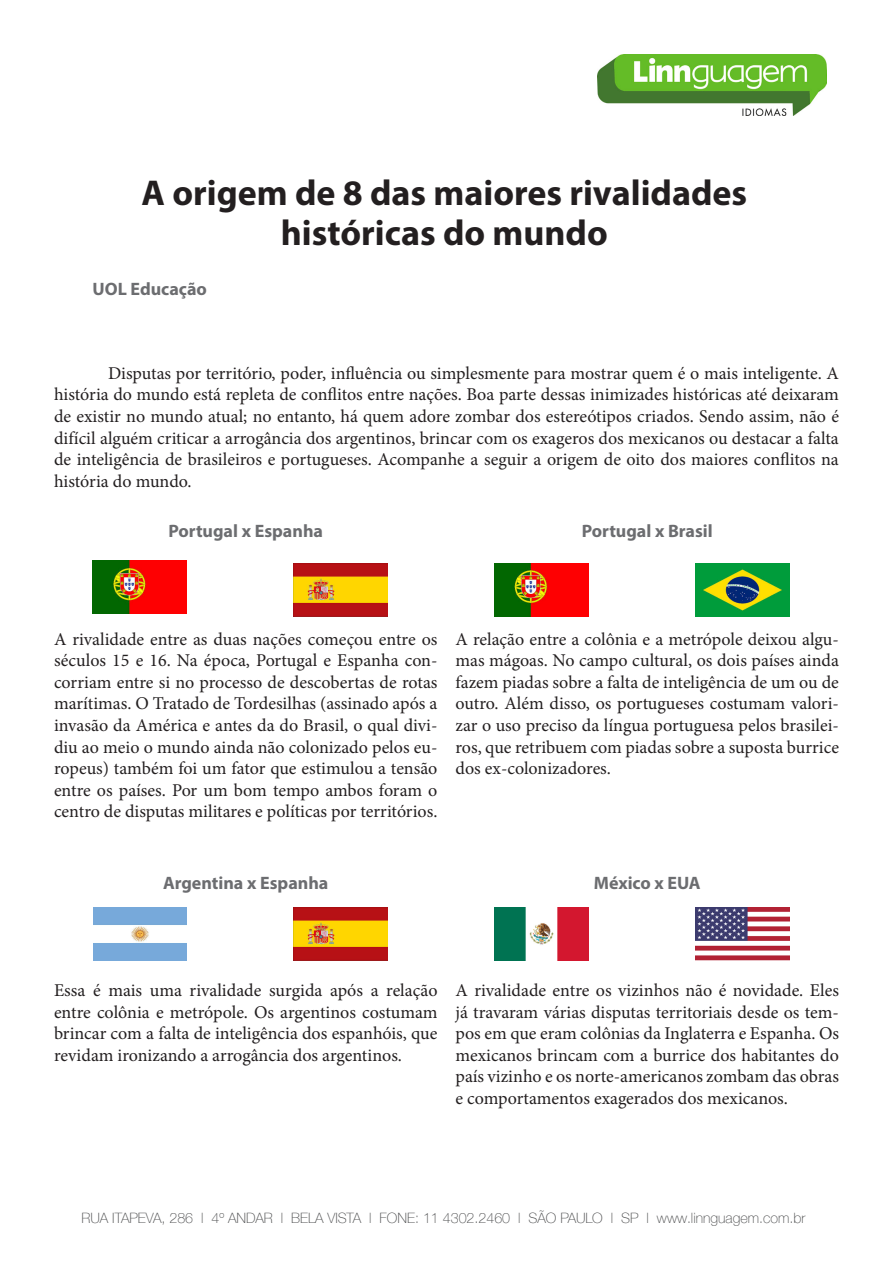
<style>
.page{position:relative;width:893px;height:1263px;background:#fff}
.page>*{position:absolute;margin:0;border:0;box-sizing:border-box;transform-origin:0 0}
.t1{font:700 36px "Myriad Pro";color:#231f20}
.t2{font:18px/21.6px "Minion Pro";color:#231f20;text-align:justify}
.t3{font:700 18px "Myriad Pro";color:#6c6d70}
.t4{font:100 14.25px "Helvetica Neue";color:#494a4b}
</style>
<div class="page">
<img style="left:598px;top:54px;width:228px;height:61px">
<img style="left:293px;top:563px;width:95px;height:54px">
<img style="left:92px;top:561px;width:95px;height:53px">
<img style="left:494px;top:563px;width:95px;height:54px">
<img style="left:695px;top:563px;width:94px;height:54px">
<img style="left:293px;top:907px;width:95px;height:54px">
<img style="left:94px;top:907px;width:93px;height:54px">
<img style="left:494px;top:907px;width:95px;height:54px">
<img style="left:695px;top:907px;width:94px;height:54px">
<p class="t1" style="left:142px;top:169px;width:607px">A origem de 8 das maiores rivalidades</p>
<p class="t3" style="left:92px;top:277px;width:116px">UOL Educação</p>
<p class="t1" style="left:281px;top:210px;width:328px">históricas do mundo</p>
<p class="t2" style="left:54px;top:362px;width:787px;text-indent:54px">Disputas por território, poder, influência ou simplesmente para mostrar quem é o mais inteligente. A história do mundo está repleta de conflitos entre nações. Boa parte dessas inimizades históricas até deixaram de existir no mundo atual; no entanto, há quem adore zombar dos estereótipos criados. Sendo assim, não é difícil alguém criticar a arrogância dos argentinos, brincar com os exageros dos mexicanos ou destacar a falta de inteligência de brasileiros e portugueses. Acompanhe a seguir a origem de oito dos maiores conflitos na história do mundo.</p>
<p class="t3" style="left:168px;top:519px;width:156px">Portugal x Espanha</p>
<p class="t3" style="left:582px;top:519px;width:133px">Portugal x Brasil</p>
<p class="t2" style="left:54px;top:628px;width:385px">A rivalidade entre as duas nações começou entre os séculos 15 e 16. Na época, Portugal e Espanha con&shy;corriam entre si no processo de descobertas de rotas marítimas. O Tratado de Tordesilhas (assinado após a invasão da América e antes da do Brasil, o qual divi&shy;diu ao meio o mundo ainda não colonizado pelos eu&shy;ropeus) também foi um fator que estimulou a tensão entre os países. Por um bom tempo ambos foram o centro de disputas militares e políticas por territórios.</p>
<p class="t2" style="left:455px;top:628px;width:385px">A relação entre a colônia e a metrópole deixou algu&shy;mas mágoas. No campo cultural, os dois países ainda fazem piadas sobre a falta de inteligência de um ou de outro. Além disso, os portugueses costumam valori&shy;zar o uso preciso da língua portuguesa pelos brasilei&shy;ros, que retribuem com piadas sobre a suposta burrice dos ex-colonizadores.</p>
<p class="t3" style="left:163px;top:871px;width:167px">Argentina x Espanha</p>
<p class="t3" style="left:594px;top:871px;width:108px">México x EUA</p>
<p class="t2" style="left:54px;top:979px;width:385px">Essa é mais uma rivalidade surgida após a relação entre colônia e metrópole. Os argentinos costumam brincar com a falta de inteligência dos espanhóis, que revidam ironizando a arrogância dos argentinos.</p>
<p class="t2" style="left:455px;top:979px;width:385px">A rivalidade entre os vizinhos não é novidade. Eles já travaram várias disputas territoriais desde os tem&shy;pos em que eram colônias da Inglaterra e Espanha. Os mexicanos brincam com a burrice dos habitantes do país vizinho e os norte-americanos zombam das obras e comportamentos exagerados dos mexicanos.</p>
<p class="t4" style="left:81px;top:1207px;width:725px">RUA ITAPEVA, 286 l 4º ANDAR l BELA VISTA l FONE: 11 4302.2460 l SÃO PAULO l SP l www.linnguagem.com.br</p>
</div>
